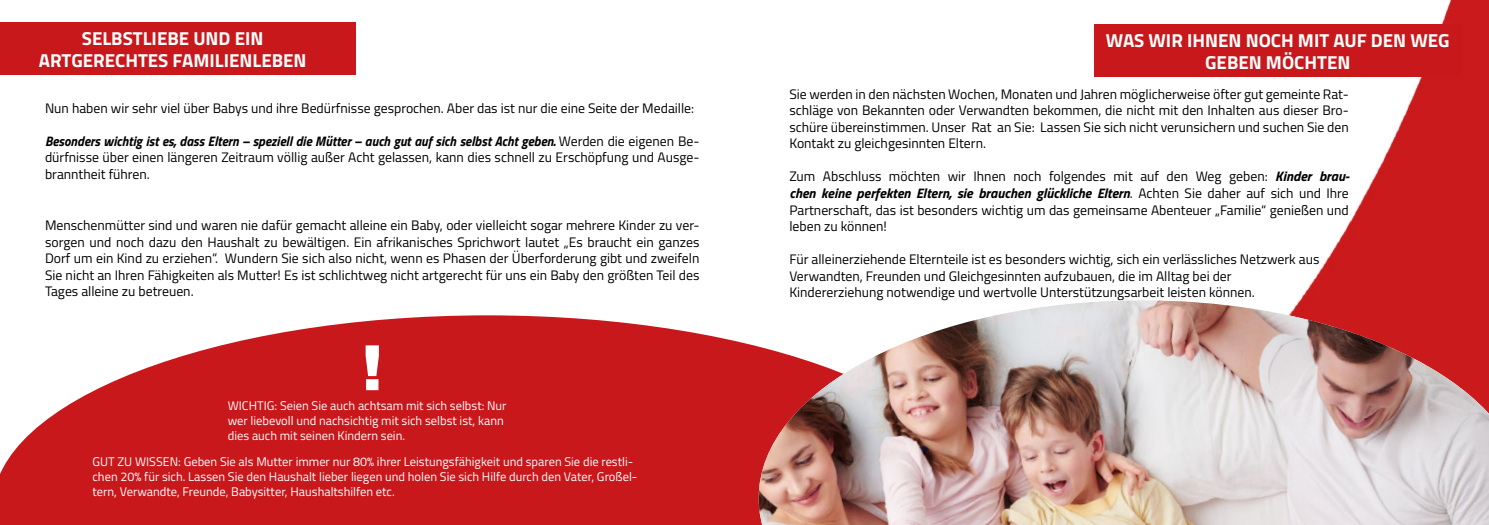
<style>
.page{position:relative;width:1489px;height:525px;background:#fff}
.page>*{position:absolute;margin:0;border:0;box-sizing:border-box;transform-origin:0 0}
.t1{font:900 62.5px "Arial";color:#fff}
.t2{font:700 18.75px/22.5px "Titillium";color:#fff;text-align:center}
.t3{font:13.75px/16.5px "Titillium";color:#000;text-align:justify}
.t4{font:12.5px/15px "Titillium";color:#fff}
.s1{font-weight:700;font-style:italic}
</style>
<div class="page">
<img style="left:1094px;top:0;width:394px;height:300px">
<div style="left:0;top:23px;width:356px;height:52px;background:#c9181c"></div>
<svg style="left:0;top:315px;width:758px;height:209px;background:#d0383b"></svg>
<div style="left:1094px;top:25px;width:366px;height:52px;background:#c9181c"></div>
<img style="left:758px;top:300px;width:730px;height:224px">
<h2 class="t2" style="left:39px;top:26px;width:269px">SELBSTLIEBE UND EIN<br>ARTGERECHTES FAMILIENLEBEN</h2>
<p class="t3" style="left:45px;top:99px;width:650px">Nun haben wir sehr viel über Babys und ihre Bedürfnisse gesprochen. Aber das ist nur die eine Seite der Medaille:</p>
<p class="t3" style="left:45px;top:132px;width:656px"><span class="s1">Besonders wichtig ist es, dass Eltern – speziell die Mütter – auch gut auf sich selbst Acht geben.</span> Werden die eigenen Be&shy;dürfnisse über einen längeren Zeitraum völlig außer Acht gelassen, kann dies schnell zu Erschöpfung und Ausge&shy;branntheit führen.</p>
<p class="t3" style="left:45px;top:216px;width:656px">Menschenmütter sind und waren nie dafür gemacht alleine ein Baby, oder vielleicht sogar mehrere Kinder zu ver&shy;sorgen und noch dazu den Haushalt zu bewältigen. Ein afrikanisches Sprichwort lautet „Es braucht ein ganzes Dorf um ein Kind zu erziehen“. Wundern Sie sich also nicht, wenn es Phasen der Überforderung gibt und zweifeln Sie nicht an Ihren Fähigkeiten als Mutter! Es ist schlichtweg nicht artgerecht für uns ein Baby den größten Teil des Tages alleine zu betreuen.</p>
<h1 class="t1" style="left:362px;top:322px;width:22px">!</h1>
<p class="t4" style="left:228px;top:397px;width:280px">WICHTIG: Seien Sie auch achtsam mit sich selbst: Nur wer liebevoll und nachsichtig mit sich selbst ist, kann dies auch mit seinen Kindern sein.</p>
<p class="t4" style="left:92px;top:453px;width:546px">GUT ZU WISSEN: Geben Sie als Mutter immer nur 80% ihrer Leistungsfähigkeit und sparen Sie die restli&shy;chen 20% für sich. Lassen Sie den Haushalt lieber liegen und holen Sie sich Hilfe durch den Vater, Großel&shy;tern, Verwandte, Freunde, Babysitter, Haushaltshilfen etc.</p>
<h2 class="t2" style="left:1105px;top:28px;width:345px">WAS WIR IHNEN NOCH MIT AUF DEN WEG<br>GEBEN MÖCHTEN</h2>
<p class="t3" style="left:789px;top:85px;width:561px">Sie werden in den nächsten Wochen, Monaten und Jahren möglicherweise öfter gut gemeinte Rat&shy;schläge von Bekannten oder Verwandten bekommen, die nicht mit den Inhalten aus dieser Bro&shy;schüre übereinstimmen. Unser Rat an Sie: Lassen Sie sich nicht verunsichern und suchen Sie den Kontakt zu gleichgesinnten Eltern.</p>
<p class="t3" style="left:789px;top:168px;width:562px">Zum Abschluss möchten wir Ihnen noch folgendes mit auf den Weg geben: <span class="s1">Kinder brau&shy;chen keine perfekten Eltern, sie brauchen glückliche Eltern</span>. Achten Sie daher auf sich und Ihre Partnerschaft, das ist besonders wichtig um das gemeinsame Abenteuer „Familie“ genießen und leben zu können!</p>
<p class="t3" style="left:789px;top:250px;width:531px;text-align:left">Für alleinerziehende Elternteile ist es besonders wichtig, sich ein verlässliches Netzwerk aus<br>Verwandten, Freunden und Gleichgesinnten aufzubauen, die im Alltag bei der<br>Kindererziehung notwendige und wertvolle Unterstützungsarbeit leisten können.</p>
</div>
